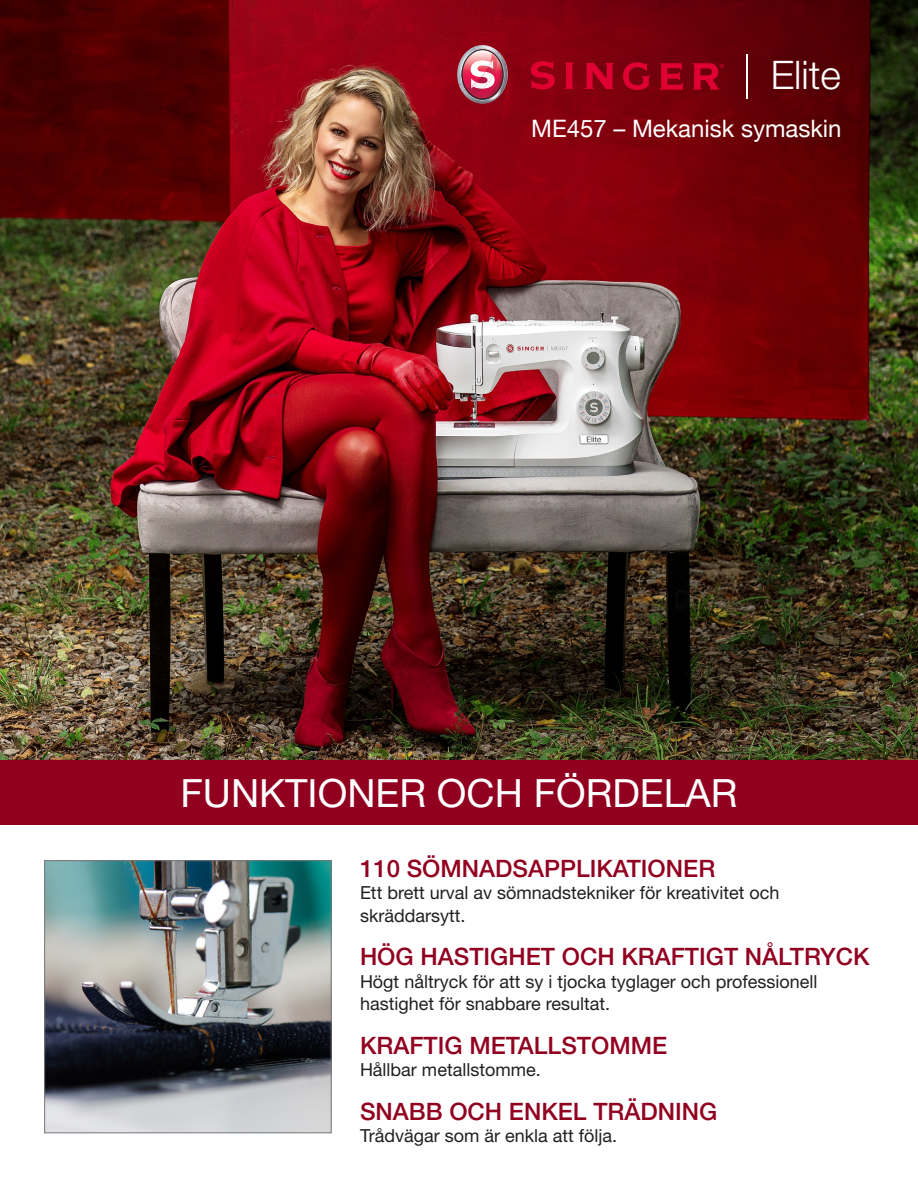
<style>
.page{position:relative;width:918px;height:1188px;background:#fff}
.page>*{position:absolute;margin:0;border:0;box-sizing:border-box;transform-origin:0 0}
.t1{font:300 39.45px "Helvetica Neue";color:#fff}
.Paragraph_Style_1{font:39px "Helvetica Neue";color:#fff}
.t2{font:500 24px "Helvetica Neue LT Std";color:#920020}
.Paragraph_Style_1-2{font:24px "Helvetica Neue";color:#fff}
.Paragraph_Style_1-3{font:18px/22.5px "Helvetica Neue";color:#231f20}
</style>
<div class="page">
<img style="left:0;top:0;width:918px;height:760px">
<img style="left:242px;top:0;width:676px;height:523px">
<img style="left:457px;top:45px;width:51px;height:59px">
<svg style="left:531px;top:61px;width:24px;height:28px"></svg>
<svg style="left:564px;top:63px;width:10px;height:26px"></svg>
<svg style="left:584px;top:63px;width:30px;height:26px"></svg>
<svg style="left:623px;top:62px;width:28px;height:28px"></svg>
<svg style="left:659px;top:63px;width:24px;height:27px"></svg>
<svg style="left:692px;top:63px;width:32px;height:27px"></svg>
<hr style="left:747px;top:54px;width:1px;height:45px;background:#fff">
<div style="left:0;top:760px;width:918px;height:65px;background:#920020"></div>
<img style="left:46px;top:862px;width:284px;height:269px">
<div style="left:44px;top:860px;width:288px;height:273px;border:1px solid #77777a"></div>
<p class="t1" style="left:771px;top:51px;width:72px">Elite</p>
<p class="Paragraph_Style_1-2" style="left:531px;top:111px;width:312px">ME457 – Mekanisk symaskin</p>
<p class="Paragraph_Style_1" style="left:181px;top:770px;width:558px">FUNKTIONER OCH FÖRDELAR</p>
<p class="t2" style="left:360px;top:854px;width:357px">110 SÖMNADSAPPLIKATIONER</p>
<p class="Paragraph_Style_1-3" style="left:360px;top:881px;width:421px">Ett brett urval av sömnadstekniker för kreativitet och skräddarsytt.</p>
<p class="t2" style="left:360px;top:942px;width:511px">HÖG HASTIGHET OCH KRAFTIGT NÅLTRYCK</p>
<p class="Paragraph_Style_1-3" style="left:360px;top:970px;width:459px">Högt nåltryck för att sy i tjocka tyglager och professionell hastighet för snabbare resultat.</p>
<p class="t2" style="left:360px;top:1031px;width:309px">KRAFTIG METALLSTOMME</p>
<p class="Paragraph_Style_1-3" style="left:360px;top:1058px;width:182px">Hållbar metallstomme.</p>
<p class="t2" style="left:360px;top:1097px;width:359px">SNABB OCH ENKEL TRÄDNING</p>
<p class="Paragraph_Style_1-3" style="left:360px;top:1124px;width:259px">Trådvägar som är enkla att följa.</p>
</div>
